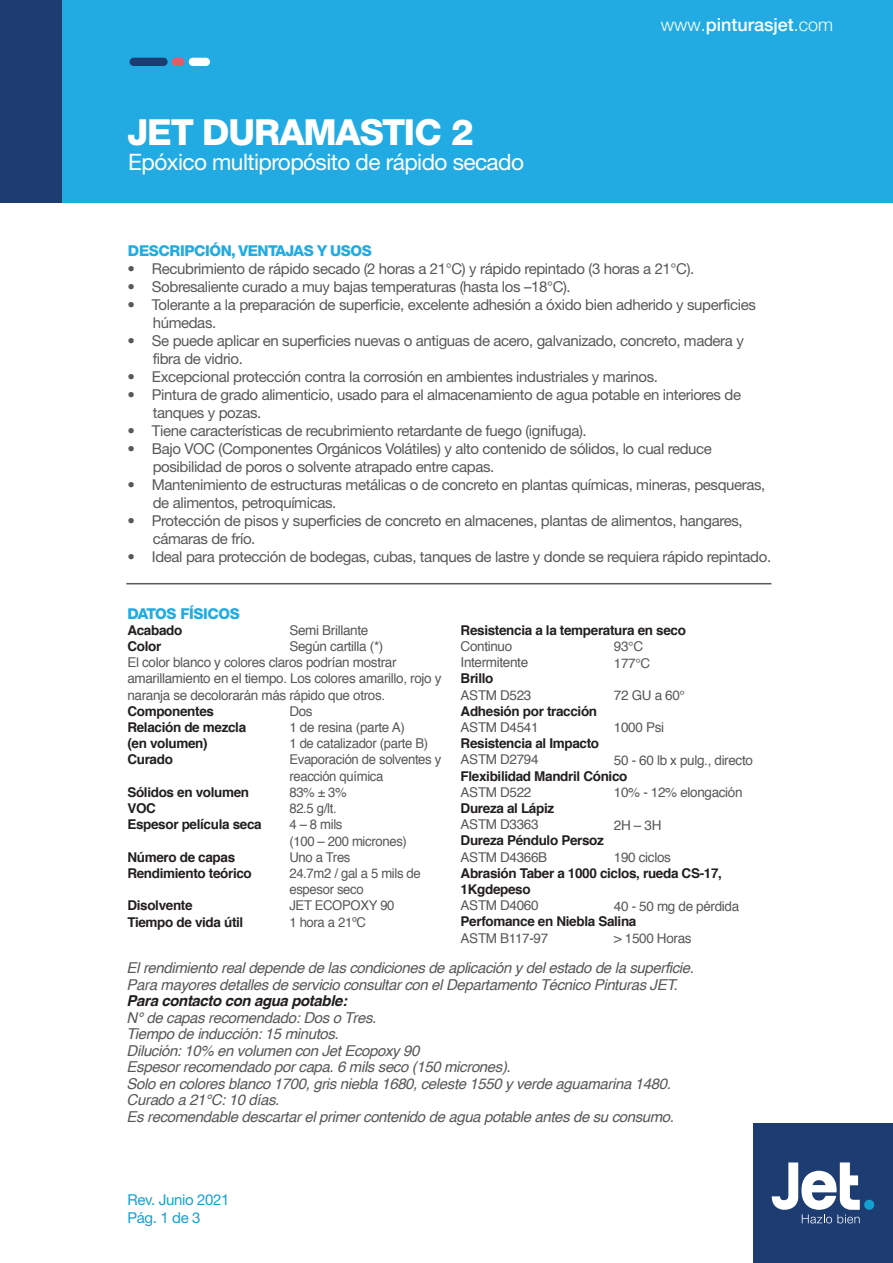
<style>
.page{position:relative;width:893px;height:1263px;background:#fff}
.page>*{position:absolute;margin:0;border:0;box-sizing:border-box;transform-origin:0 0}
.t1{font:800 36px "Helvetica Neue";letter-spacing:-.025em;color:#fff}
.t2{font:22.65px "Helvetica Neue";letter-spacing:-.025em;color:#fff}
.t3{font:500 18px "Helvetica Neue";color:#fff}
.t4{font:15px/18px "Helvetica Neue";letter-spacing:-.025em;color:#57585a}
.t5{font:italic 15px/16.5px "Helvetica";letter-spacing:-.025em;color:#57585a}
.t6{font:800 15px "Helvetica Neue";letter-spacing:-.025em;color:#22abe2}
.t7{font:italic 700 15px "Helvetica";letter-spacing:-.025em;color:#231f20}
.t8{font:15px/18px "Helvetica Neue";letter-spacing:-.025em;color:#15a0d2}
.t9{font:13.5px/16.2px "Helvetica";letter-spacing:-.025em;color:#57585a}
.t10{font:700 13.5px/16.2px "Helvetica";letter-spacing:-.025em;color:#231f20}
.s1{font-weight:300}
</style>
<div class="page">
<div style="left:753px;top:1123px;width:140px;height:140px;background:#1d3c72"></div>
<div style="left:864px;top:1200px;width:10px;height:10px;background:#15a0d2;border-radius:50%"></div>
<svg style="left:772px;top:1162px;width:88px;height:61px"></svg>
<div style="left:0;top:0;width:893px;height:203px;background:#22abe2"></div>
<div style="left:0;top:0;width:62px;height:203px;background:#1d3c72"></div>
<div style="left:130px;top:58px;width:38px;height:8px;background:#1d3c72;border-radius:4px"></div>
<div style="left:189px;top:58px;width:21px;height:8px;background:#fff;border-radius:4px"></div>
<div style="left:172px;top:58px;width:13px;height:8px;background:#e95869;border-radius:4px"></div>
<hr style="left:126px;top:583px;width:645px;height:1px;background:#57585a">
<h1 class="t1" style="left:127px;top:111px;width:348px">JET DURAMASTIC 2</h1>
<h2 class="t2" style="left:128px;top:149px;width:397px">Epóxico multipropósito de rápido secado</h2>
<p class="t3" style="left:661px;top:10px;width:174px"><span class="s1">www.</span>pinturasjet<span class="s1">.com</span></p>
<p class="t6" style="left:128px;top:242px;width:245px">DESCRIPCIÓN, VENTAJAS Y USOS</p>
<p class="t4" style="left:128px;top:259px;width:568px">• Recubrimiento de rápido secado (2 horas a 21°C) y rápido repintado (3 horas a 21°C).</p>
<p class="t4" style="left:128px;top:277px;width:445px">• Sobresaliente curado a muy bajas temperaturas (hasta los –18°C).</p>
<p class="t4" style="left:153px;top:295px;width:605px;text-indent:-25px">• Tolerante a la preparación de superficie, excelente adhesión a óxido bien adherido y superficies húmedas.</p>
<p class="t4" style="left:153px;top:331px;width:593px;text-indent:-25px">• Se puede aplicar en superficies nuevas o antiguas de acero, galvanizado, concreto, madera y fibra de vidrio.</p>
<p class="t4" style="left:128px;top:367px;width:532px">• Excepcional protección contra la corrosión en ambientes industriales y marinos.</p>
<p class="t4" style="left:153px;top:385px;width:590px;text-indent:-25px">• Pintura de grado alimenticio, usado para el almacenamiento de agua potable en interiores de tanques y pozas.</p>
<p class="t4" style="left:128px;top:421px;width:461px">• Tiene características de recubrimiento retardante de fuego (ignifuga).</p>
<p class="t4" style="left:153px;top:439px;width:561px;text-indent:-25px">• Bajo VOC (Componentes Orgánicos Volátiles) y alto contenido de sólidos, lo cual reduce posibilidad de poros o solvente atrapado entre capas.</p>
<p class="t4" style="left:153px;top:475px;width:614px;text-indent:-25px">• Mantenimiento de estructuras metálicas o de concreto en plantas químicas, mineras, pesqueras, de alimentos, petroquímicas.</p>
<p class="t4" style="left:153px;top:511px;width:591px;text-indent:-25px">• Protección de pisos y superficies de concreto en almacenes, plantas de alimentos, hangares, cámaras de frío.</p>
<p class="t4" style="left:128px;top:547px;width:645px">• Ideal para protección de bodegas, cubas, tanques de lastre y donde se requiera rápido repintado.</p>
<p class="t6" style="left:127px;top:604px;width:114px">DATOS FÍSICOS</p>
<p class="t10" style="left:127px;top:622px;width:56px">Acabado</p>
<p class="t9" style="left:289px;top:622px;width:80px">Semi Brillante</p>
<p class="t10" style="left:127px;top:638px;width:35px">Color</p>
<p class="t10" style="left:461px;top:622px;width:227px">Resistencia a la temperatura en seco</p>
<p class="t9" style="left:461px;top:639px;width:69px">Continuo<br>Intermitente</p>
<p class="t10" style="left:461px;top:671px;width:34px">Brillo</p>
<p class="t9" style="left:461px;top:687px;width:72px">ASTM D523</p>
<p class="t10" style="left:461px;top:703px;width:138px">Adhesión por tracción</p>
<p class="t9" style="left:461px;top:720px;width:79px">ASTM D4541</p>
<p class="t10" style="left:461px;top:735px;width:140px">Resistencia al Impacto</p>
<p class="t9" style="left:461px;top:752px;width:79px">ASTM D2794</p>
<p class="t10" style="left:461px;top:768px;width:168px">Flexibilidad Mandril Cónico</p>
<p class="t9" style="left:461px;top:784px;width:72px">ASTM D522</p>
<p class="t10" style="left:461px;top:800px;width:95px">Dureza al Lápiz</p>
<p class="t9" style="left:461px;top:817px;width:79px">ASTM D3363</p>
<p class="t10" style="left:461px;top:833px;width:145px">Dureza Péndulo Persoz</p>
<p class="t9" style="left:461px;top:849px;width:88px">ASTM D4366B</p>
<p class="t10" style="left:461px;top:865px;width:263px">Abrasión Taber a 1000 ciclos, rueda CS-17,<br>1Kgdepeso</p>
<p class="t9" style="left:461px;top:898px;width:79px">ASTM D4060</p>
<p class="t10" style="left:461px;top:914px;width:177px">Perfomance en Niebla Salina</p>
<p class="t9" style="left:461px;top:930px;width:89px">ASTM B117-97</p>
<p class="t9" style="left:127px;top:639px;width:316px;text-indent:162px">Según cartilla (*)<br>El color blanco y colores claros podrían mostrar amarillamiento en el tiempo. Los colores amarillo, rojo y naranja se decolorarán más rápido que otros.</p>
<p class="t10" style="left:127px;top:703px;width:88px">Componentes</p>
<p class="t9" style="left:289px;top:703px;width:25px">Dos</p>
<p class="t10" style="left:127px;top:719px;width:120px">Relación de mezcla</p>
<p class="t9" style="left:289px;top:720px;width:117px">1 de resina (parte A)</p>
<p class="t10" style="left:127px;top:736px;width:82px">(en volumen)</p>
<p class="t9" style="left:289px;top:736px;width:140px">1 de catalizador (parte B)</p>
<p class="t10" style="left:127px;top:752px;width:47px">Curado</p>
<p class="t9" style="left:289px;top:752px;width:153px">Evaporación de solventes y reacción química</p>
<p class="t10" style="left:127px;top:784px;width:123px">Sólidos en volumen</p>
<p class="t9" style="left:289px;top:784px;width:59px">83% ± 3%</p>
<p class="t10" style="left:127px;top:800px;width:30px">VOC</p>
<p class="t9" style="left:289px;top:801px;width:49px">82.5 g/lt.</p>
<p class="t10" style="left:127px;top:817px;width:136px">Espesor película seca</p>
<p class="t9" style="left:289px;top:817px;width:119px">4 – 8 mils<br>(100 – 200 micrones)</p>
<p class="t10" style="left:127px;top:849px;width:109px">Número de capas</p>
<p class="t9" style="left:289px;top:849px;width:63px">Uno a Tres</p>
<p class="t10" style="left:127px;top:865px;width:126px">Rendimiento teórico</p>
<p class="t9" style="left:289px;top:865px;width:133px">24.7m2 / gal a 5 mils de espesor seco</p>
<p class="t10" style="left:127px;top:898px;width:67px">Disolvente</p>
<p class="t9" style="left:289px;top:898px;width:107px">JET ECOPOXY 90</p>
<p class="t10" style="left:127px;top:914px;width:117px">Tiempo de vida útil</p>
<p class="t9" style="left:289px;top:914px;width:78px">1 hora a 21ºC</p>
<p class="t9" style="left:614px;top:639px;width:38px">93°C<br>177°C</p>
<p class="t9" style="left:614px;top:687px;width:73px">72 GU a 60°</p>
<p class="t9" style="left:614px;top:720px;width:52px">1000 Psi</p>
<p class="t9" style="left:614px;top:752px;width:141px">50 - 60 lb x pulg., directo</p>
<p class="t9" style="left:614px;top:785px;width:130px">10% - 12% elongación</p>
<p class="t9" style="left:614px;top:817px;width:49px">2H – 3H</p>
<p class="t9" style="left:614px;top:849px;width:58px">190 ciclos</p>
<p class="t9" style="left:614px;top:898px;width:127px">40 - 50 mg de pérdida</p>
<p class="t9" style="left:614px;top:930px;width:79px">&gt; 1500 Horas</p>
<p class="t5" style="left:127px;top:960px;width:569px">El rendimiento real depende de las condiciones de aplicación y del estado de la superficie.<br>Para mayores detalles de servicio consultar con el Departamento Técnico Pinturas JET.</p>
<p class="t7" style="left:127px;top:988px;width:222px">Para contacto con agua potable:</p>
<p class="t5" style="left:127px;top:1009px;width:549px">N° de capas recomendado: Dos o Tres.<br>Tiempo de inducción: 15 minutos.<br>Dilución: 10% en volumen con Jet Ecopoxy 90<br>Espesor recomendado por capa. 6 mils seco (150 micrones).<br>Solo en colores blanco 1700, gris niebla 1680, celeste 1550 y verde aguamarina 1480.<br>Curado a 21°C: 10 días.<br>Es recomendable descartar el primer contenido de agua potable antes de su consumo.</p>
<p class="t8" style="left:128px;top:1191px;width:103px">Rev. Junio 2021<br>Pág. 1 de 3</p>
</div>
